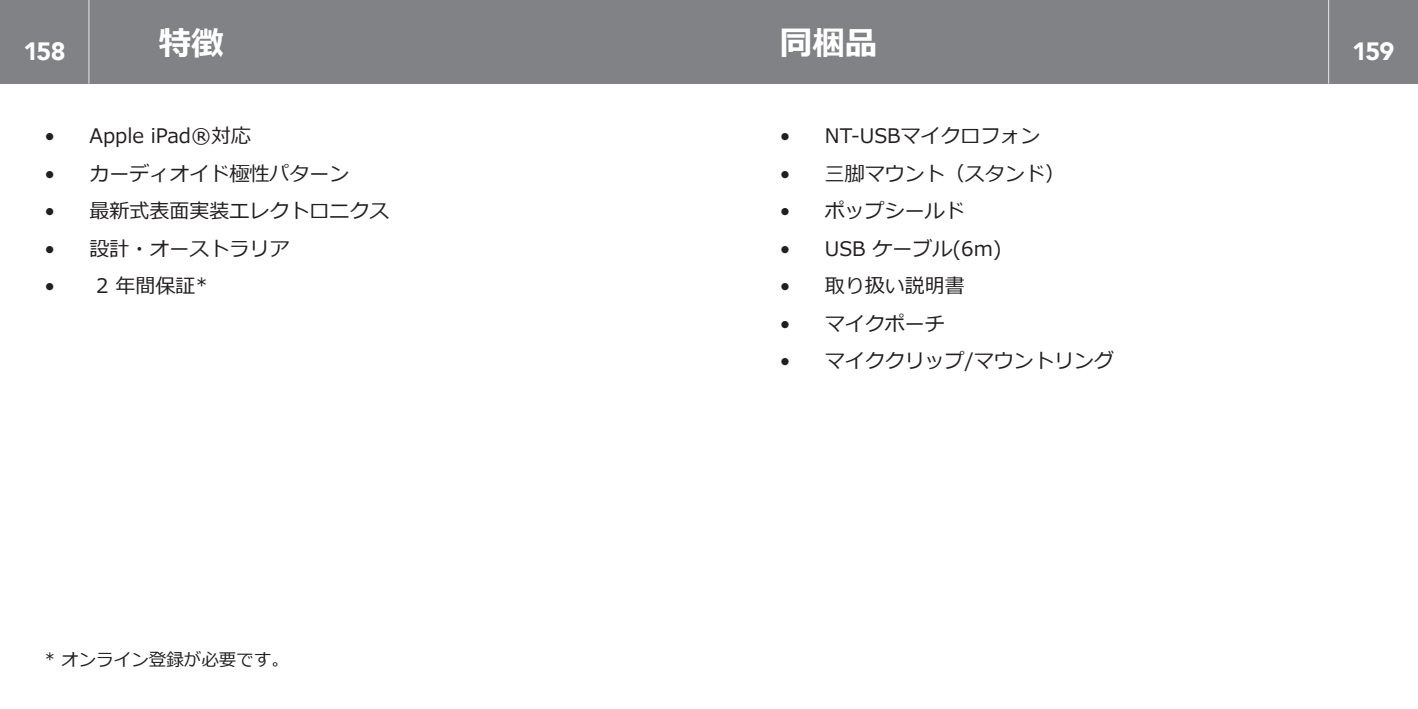
<style>
.page{position:relative;width:1418px;height:709px;background:#fff}
.page>*{position:absolute;margin:0;border:0;box-sizing:border-box;transform-origin:0 0}
.t1{font:700 32.5px "Meiryo";color:#fff}
.t2{font:900 25px "Avenir";letter-spacing:-.05em;color:#fff}
.t3{font:20px "Meiryo";color:#231f20}
.t4{font:17.5px "Meiryo";color:#231f20}
</style>
<div class="page">
<div style="left:0;top:0;width:1417px;height:84px;background:#808285"></div>
<hr style="left:88px;top:0;width:1px;height:84px;background:#e6e7e9">
<hr style="left:1328px;top:0;width:1px;height:84px;background:#e6e7e9">
<p class="t2" style="left:23px;top:30px;width:44px">158</p>
<h1 class="t1" style="left:159px;top:20px;width:66px">特徴</h1>
<h1 class="t1" style="left:780px;top:20px;width:99px">同梱品</h1>
<p class="t2" style="left:1352px;top:30px;width:43px">159</p>
<p class="t3" style="left:44px;top:122px;width:208px">• Apple iPad®対応</p>
<p class="t3" style="left:44px;top:159px;width:306px">• カーディオイド極性パターン</p>
<p class="t3" style="left:44px;top:197px;width:346px">• 最新式表面実装エレクトロニクス</p>
<p class="t3" style="left:44px;top:234px;width:246px">• 設計・オーストラリア</p>
<p class="t3" style="left:44px;top:272px;width:165px">• 2 年間保証*</p>
<p class="t3" style="left:780px;top:122px;width:262px">• NT-USBマイクロフォン</p>
<p class="t3" style="left:780px;top:159px;width:286px">• 三脚マウント（スタンド）</p>
<p class="t3" style="left:780px;top:197px;width:186px">• ポップシールド</p>
<p class="t3" style="left:780px;top:234px;width:223px">• USB ケーブル(6m)</p>
<p class="t3" style="left:780px;top:272px;width:186px">• 取り扱い説明書</p>
<p class="t3" style="left:780px;top:309px;width:166px">• マイクポーチ</p>
<p class="t3" style="left:780px;top:347px;width:335px">• マイククリップ/マウントリング</p>
<p class="t4" style="left:44px;top:648px;width:246px">* オンライン登録が必要です。</p>
</div>
